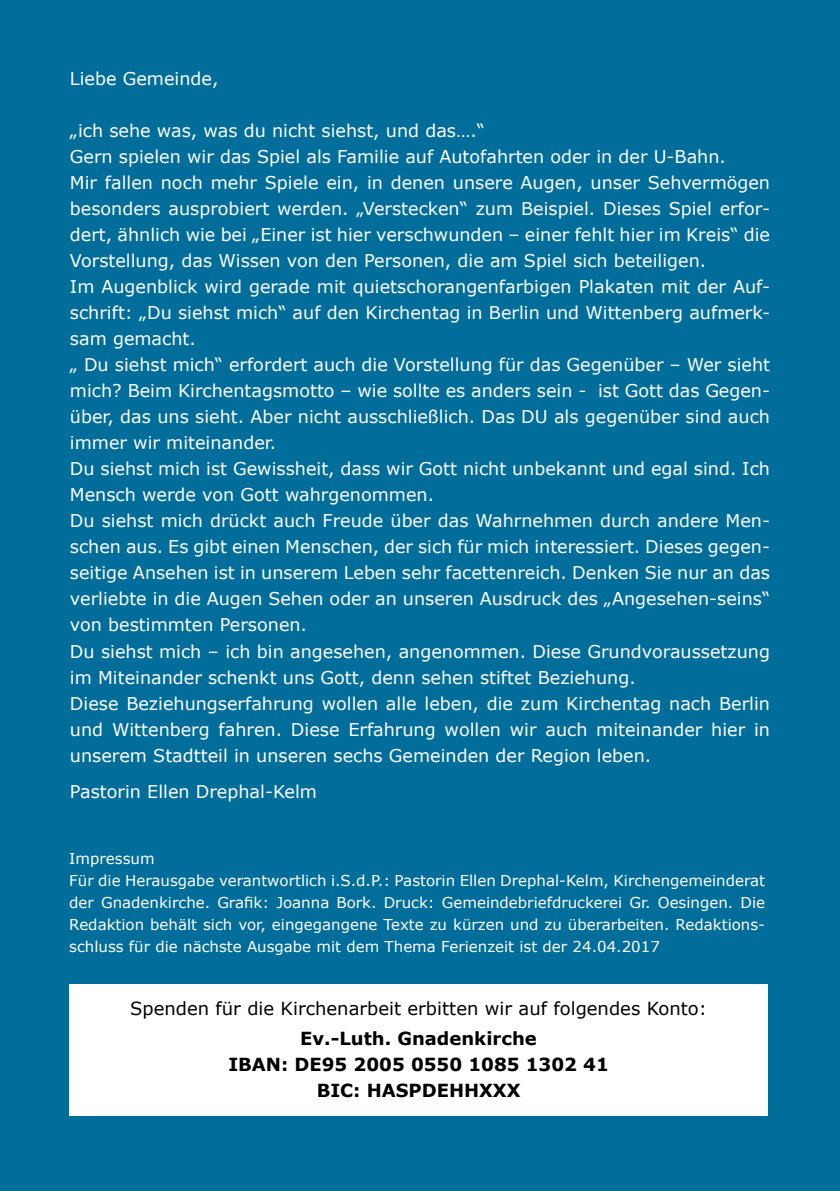
<style>
.page{position:relative;width:840px;height:1191px;background:#fff}
.page>*{position:absolute;margin:0;border:0;box-sizing:border-box;transform-origin:0 0}
.t1{font:700 18px/26px "Verdana";color:#000;text-align:center}
.t2{font:18px "Verdana";color:#000}
.t3{font:17.6px/26px "Verdana";color:#fff}
.t4{font:15px/22px "Verdana";color:#fff}
</style>
<div class="page">
<div style="left:0;top:0;width:839px;height:1191px;background:#006d9b"></div>
<div style="left:69px;top:984px;width:698px;height:132px;background:#fff"></div>
<p class="t3" style="left:70px;top:66px;width:150px">Liebe Gemeinde,</p>
<p class="t3" style="left:70px;top:118px;width:701px">„ich sehe was, was du nicht siehst, und das….“<br>Gern spielen wir das Spiel als Familie auf Autofahrten oder in der U-Bahn.<br>Mir fallen noch mehr Spiele ein, in denen unsere Augen, unser Sehvermögen besonders ausprobiert werden. „Verstecken“ zum Beispiel. Dieses Spiel erfor&shy;dert, ähnlich wie bei „Einer ist hier verschwunden – einer fehlt hier im Kreis“ die Vorstellung, das Wissen von den Personen, die am Spiel sich beteiligen.<br>Im Augenblick wird gerade mit quietschorangenfarbigen Plakaten mit der Auf&shy;schrift: „Du siehst mich“ auf den Kirchentag in Berlin und Wittenberg aufmerk&shy;sam gemacht.<br>„ Du siehst mich“ erfordert auch die Vorstellung für das Gegenüber – Wer sieht mich? Beim Kirchentagsmotto – wie sollte es anders sein - ist Gott das Gegen&shy;über, das uns sieht. Aber nicht ausschließlich. Das DU als gegenüber sind auch immer wir miteinander.<br>Du siehst mich ist Gewissheit, dass wir Gott nicht unbekannt und egal sind. Ich Mensch werde von Gott wahrgenommen.<br>Du siehst mich drückt auch Freude über das Wahrnehmen durch andere Men&shy;schen aus. Es gibt einen Menschen, der sich für mich interessiert. Dieses gegen&shy;seitige Ansehen ist in unserem Leben sehr facettenreich. Denken Sie nur an das verliebte in die Augen Sehen oder an unseren Ausdruck des „Angesehen-seins“ von bestimmten Personen.<br>Du siehst mich – ich bin angesehen, angenommen. Diese Grundvoraussetzung im Miteinander schenkt uns Gott, denn sehen stiftet Beziehung.<br>Diese Beziehungserfahrung wollen alle leben, die zum Kirchentag nach Berlin und Wittenberg fahren. Diese Erfahrung wollen wir auch miteinander hier in unserem Stadtteil in unseren sechs Gemeinden der Region leben.</p>
<p class="t3" style="left:70px;top:778px;width:248px">Pastorin Ellen Drephal-Kelm</p>
<p class="t4" style="left:69px;top:847px;width:697px">Impressum<br>Für die Herausgabe verantwortlich i.S.d.P.: Pastorin Ellen Drephal-Kelm, Kirchengemeinderat der Gnadenkirche. Grafik: Joanna Bork. Druck: Gemeindebriefdruckerei Gr. Oesingen. Die Redaktion behält sich vor, eingegangene Texte zu kürzen und zu überarbeiten. Redaktions&shy;schluss für die nächste Ausgabe mit dem Thema Ferienzeit ist der 24.04.2017</p>
<p class="t2" style="left:130px;top:996px;width:578px">Spenden für die Kirchenarbeit erbitten wir auf folgendes Konto:</p>
<p class="t1" style="left:228px;top:1025px;width:382px">Ev.-Luth. Gnadenkirche<br>IBAN: DE95 2005 0550 1085 1302 41<br>BIC: HASPDEHHXXX</p>
</div>
